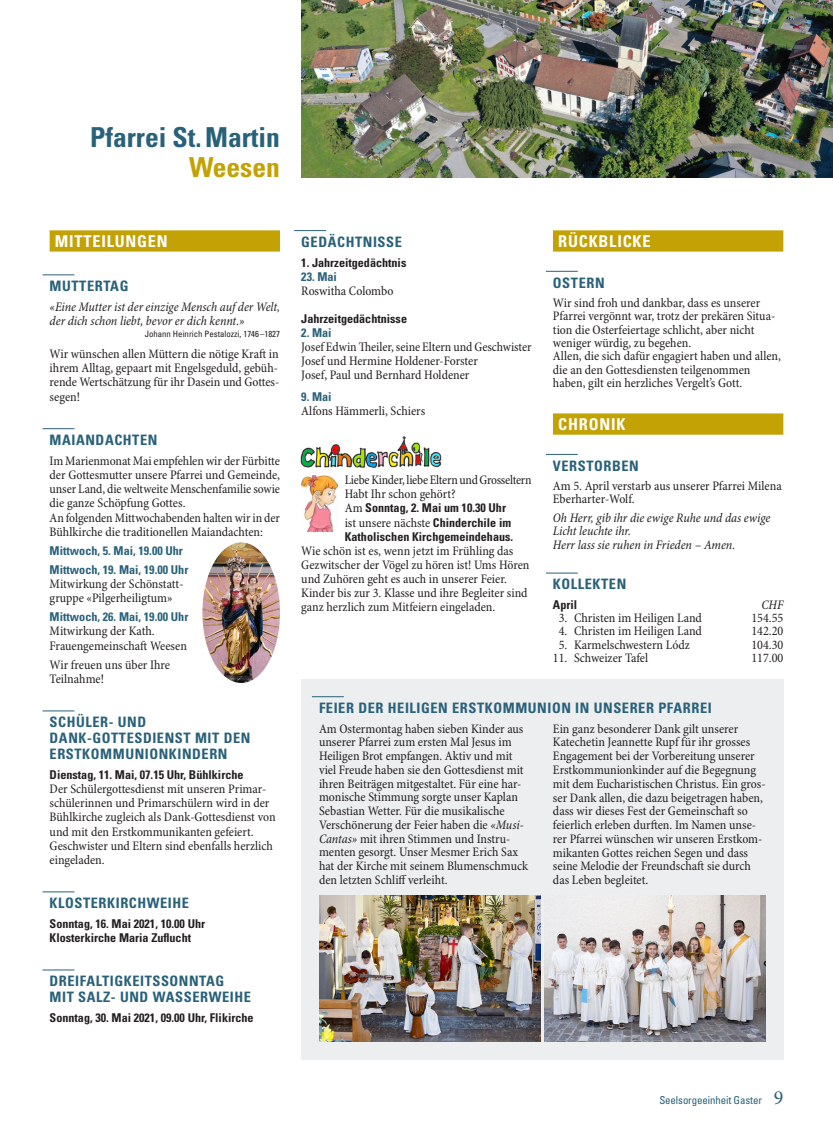
<style>
.page{position:relative;width:833px;height:1134px;background:#fff}
.page>*{position:absolute;margin:0;border:0;box-sizing:border-box;transform-origin:0 0}
.t1{font:700 condensed 27.5px "Univers LT Std";color:#296179}
.t2{font:700 condensed 27.5px "Univers LT Std";color:#c2a205}
.t3{font:700 condensed 16.25px "Univers LT Std";letter-spacing:.05em;color:#fff}
.t4{font:700 condensed 14.38px/16px "Univers LT Std";letter-spacing:.04em;color:#296179}
.t5{font:condensed 13.12px/14.1px "Minion Pro";color:#231f20}
.t6{font:italic condensed 13.12px/13.4px "Minion Pro";letter-spacing:-.005em;color:#231f20}
.t7{font:700 condensed 12.12px/13.9px "Univers LT Std";color:#231f20}
.t8{font:700 condensed 12.12px/19.1px "Univers LT Std";color:#296179}
.t9{font:condensed 10.88px "Univers LT Std";letter-spacing:-.01em;color:#296179}
.t10{font:condensed 8.75px "Univers LT Std";color:#231f20}
.s1{font-family:"Minion Pro";font-weight:400;font-size:13.12px}
.s2{font-family:"Univers LT Std";font-weight:700;font-size:12.12px}
.s3{font-style:italic}
.s4{font-family:"Minion Pro";font-stretch:normal;font-size:20px}
</style>
<div class="page">
<img style="left:301px;top:0;width:532px;height:177px">
<div style="left:50px;top:230px;width:230px;height:22px;background:#c2a205"></div>
<hr style="left:43px;top:275px;width:31px;height:1px;background:#296179">
<hr style="left:43px;top:428px;width:31px;height:1px;background:#296179">
<hr style="left:43px;top:711px;width:31px;height:1px;background:#296179">
<hr style="left:43px;top:892px;width:31px;height:1px;background:#296179">
<hr style="left:43px;top:970px;width:31px;height:1px;background:#296179">
<img style="left:202px;top:542px;width:78px;height:141px">
<hr style="left:294px;top:230px;width:32px;height:1px;background:#296179">
<img style="left:300px;top:435px;width:142px;height:33px">
<img style="left:301px;top:476px;width:37px;height:55px">
<div style="left:553px;top:230px;width:230px;height:22px;background:#c2a205"></div>
<hr style="left:546px;top:271px;width:32px;height:1px;background:#296179">
<div style="left:553px;top:413px;width:230px;height:22px;background:#c2a205"></div>
<hr style="left:546px;top:454px;width:32px;height:1px;background:#296179">
<hr style="left:546px;top:573px;width:32px;height:1px;background:#296179">
<div style="left:301px;top:679px;width:482px;height:380px;background:#edeef0"></div>
<hr style="left:312px;top:696px;width:32px;height:1px;background:#296179">
<img style="left:319px;top:895px;width:221px;height:147px">
<img style="left:544px;top:895px;width:221px;height:147px">
<h1 class="t1" style="left:90px;top:121px;width:191px">Pfarrei St.Martin</h1>
<h1 class="t2" style="left:189px;top:151px;width:92px">Weesen</h1>
<p class="t3" style="left:55px;top:231px;width:114px">MITTEILUNGEN</p>
<p class="t4" style="left:50px;top:278px;width:80px">MUTTERTAG</p>
<p class="t6" style="left:50px;top:300px;width:232px;line-height:14.1px">«Eine Mutter ist der einzige Mensch auf der Welt, der dich schon liebt, bevor er dich kennt.»</p>
<p class="t10" style="left:145px;top:328px;width:137px">Johann Heinrich Pestalozzi, 1746–1827</p>
<p class="t5" style="left:50px;top:347px;width:231px;text-align:justify">Wir wünschen allen Müttern die nötige Kraft in ihrem Alltag, gepaart mit Engelsgeduld, gebüh&shy;rende Wertschätzung für ihr Dasein und Gottes&shy;segen!</p>
<p class="t4" style="left:50px;top:432px;width:109px">MAIANDACHTEN</p>
<p class="t5" style="left:50px;top:454px;width:232px">Im Marienmonat Mai empfehlen wir der Fürbitte der Gottesmutter unsere Pfarrei und Gemeinde, unser Land, die weltweite Menschenfamilie sowie die ganze Schöpfung Gottes.<br>An folgenden Mittwochabenden halten wir in der Bühlkirche die traditionellen Maiandachten:</p>
<p class="t8" style="left:50px;top:541px;width:140px">Mittwoch, 5. Mai, 19.00 Uhr<br>Mittwoch, 19. Mai, 19.00 Uhr</p>
<p class="t5" style="left:50px;top:577px;width:135px">Mitwirkung der Schönstatt&shy;gruppe «Pilgerheiligtum»</p>
<p class="t8" style="left:50px;top:607px;width:140px">Mittwoch, 26. Mai, 19.00 Uhr</p>
<p class="t5" style="left:50px;top:625px;width:139px">Mitwirkung der Kath.<br>Frauengemeinschaft Weesen</p>
<p class="t5" style="left:50px;top:658px;width:122px">Wir freuen uns über Ihre<br>Teilnahme!</p>
<p class="t4" style="left:50px;top:714px;width:202px">SCHÜLER- UND<br>DANK-GOTTESDIENST MIT DEN<br>ERSTKOMMUNIONKINDERN</p>
<p class="t7" style="left:50px;top:768px;width:195px">Dienstag, 11. Mai, 07.15 Uhr, Bühlkirche</p>
<p class="t5" style="left:50px;top:782px;width:227px">Der Schülergottesdienst mit unseren Primar&shy;schülerinnen und Primarschülern wird in der Bühlkirche zugleich als Dank-Gottesdienst von und mit den Erstkommunikanten gefeiert.<br>Geschwister und Eltern sind ebenfalls herzlich eingeladen.</p>
<p class="t4" style="left:50px;top:895px;width:141px">KLOSTERKIRCHWEIHE</p>
<p class="t7" style="left:50px;top:917px;width:157px">Sonntag, 16. Mai 2021, 10.00 Uhr<br>Klosterkirche Maria Zuflucht</p>
<p class="t4" style="left:50px;top:973px;width:203px">DREIFALTIGKEITSSONNTAG<br>MIT SALZ- UND WASSERWEIHE</p>
<p class="t7" style="left:50px;top:1011px;width:205px">Sonntag, 30. Mai 2021, 09.00 Uhr, Flikirche</p>
<p class="t4" style="left:301px;top:234px;width:102px">GEDÄCHTNISSE</p>
<p class="t7" style="left:301px;top:255px;width:107px">1. Jahrzeitgedächtnis</p>
<p class="t8" style="left:301px;top:267px;width:37px">23. Mai</p>
<p class="t5" style="left:301px;top:284px;width:94px">Roswitha Colombo</p>
<p class="t7" style="left:301px;top:312px;width:107px">Jahrzeitgedächtnisse</p>
<p class="t8" style="left:301px;top:323px;width:32px">2. Mai</p>
<p class="t5" style="left:301px;top:340px;width:232px">Josef Edwin Theiler, seine Eltern und Geschwister<br>Josef und Hermine Holdener-Forster<br>Josef, Paul und Bernhard Holdener</p>
<p class="t8" style="left:301px;top:387px;width:32px">9. Mai</p>
<p class="t5" style="left:301px;top:404px;width:125px">Alfons Hämmerli, Schiers</p>
<p class="t5" style="left:345px;top:473px;width:188px">Liebe Kinder, liebe Eltern und Grosseltern<br>Habt Ihr schon gehört?</p>
<p class="t7" style="left:345px;top:501px;width:163px"><span class="s1">Am</span> Sonntag, 2. Mai um 10.30 Uhr</p>
<p class="t5" style="left:345px;top:516px;width:168px">ist unsere nächste <span class="s2">Chinderchile im</span></p>
<p class="t7" style="left:345px;top:529px;width:170px">Katholischen Kirchgemeindehaus.</p>
<p class="t5" style="left:301px;top:544px;width:230px">Wie schön ist es, wenn jetzt im Frühling das Gezwitscher der Vögel zu hören ist! Ums Hören und Zuhören geht es auch in unserer Feier.<br>Kinder bis zur 3. Klasse und ihre Begleiter sind ganz herzlich zum Mitfeiern eingeladen.</p>
<p class="t3" style="left:558px;top:231px;width:94px">RÜCKBLICKE</p>
<p class="t4" style="left:553px;top:274px;width:53px">OSTERN</p>
<p class="t5" style="left:553px;top:297px;width:230px;line-height:13.4px">Wir sind froh und dankbar, dass es unserer Pfarrei vergönnt war, trotz der prekären Situa&shy;tion die Osterfeiertage schlicht, aber nicht weniger würdig, zu begehen.<br>Allen, die sich dafür engagiert haben und allen, die an den Gottesdiensten teilgenommen haben, gilt ein herzliches Vergelt’s Gott.</p>
<p class="t3" style="left:558px;top:414px;width:69px">CHRONIK</p>
<p class="t4" style="left:553px;top:457px;width:87px">VERSTORBEN</p>
<p class="t5" style="left:553px;top:480px;width:230px;line-height:13.4px">Am 5. April verstarb aus unserer Pfarrei Milena<br>Eberharter-Wolf.</p>
<p class="t6" style="left:553px;top:511px;width:219px">Oh Herr, gib ihr die ewige Ruhe und das ewige<br>Licht leuchte ihr.<br>Herr lass sie ruhen in Frieden – Amen.</p>
<p class="t4" style="left:553px;top:576px;width:75px">KOLLEKTEN</p>
<p class="t7" style="left:553px;top:597px;width:26px">April</p>
<p class="t6" style="left:761px;top:598px;width:23px">CHF</p>
<p class="t5" style="left:559px;top:611px;width:145px">3. Christen im Heiligen Land</p>
<p class="t5" style="left:751px;top:611px;width:33px">154.55</p>
<p class="t5" style="left:559px;top:625px;width:145px">4. Christen im Heiligen Land</p>
<p class="t5" style="left:751px;top:625px;width:33px">142.20</p>
<p class="t5" style="left:559px;top:638px;width:133px">5. Karmelschwestern Lódz</p>
<p class="t5" style="left:751px;top:638px;width:33px">104.30</p>
<p class="t5" style="left:553px;top:651px;width:97px">11. Schweizer Tafel</p>
<p class="t5" style="left:751px;top:651px;width:33px">117.00</p>
<p class="t4" style="left:319px;top:700px;width:394px">FEIER DER HEILIGEN ERSTKOMMUNION IN UNSERER PFARREI</p>
<p class="t5" style="left:319px;top:722px;width:210px;line-height:13.8px">Am Ostermontag haben sieben Kinder aus unserer Pfarrei zum ersten Mal Jesus im Heiligen Brot empfangen. Aktiv und mit viel Freude haben sie den Gottesdienst mit ihren Beiträgen mitgestaltet. Für eine har&shy;monische Stimmung sorgte unser Kaplan Sebastian Wetter. Für die musikalische Verschönerung der Feier haben die <span class="s3">«Musi-Cantas»</span> mit ihren Stimmen und Instru&shy;menten gesorgt. Unser Mesmer Erich Sax hat der Kirche mit seinem Blumenschmuck den letzten Schliff verleiht.</p>
<p class="t5" style="left:553px;top:722px;width:214px;line-height:13.8px">Ein ganz besonderer Dank gilt unserer Katechetin Jeannette Rupf für ihr grosses Engagement bei der Vorbereitung unserer Erstkommunionkinder auf die Begegnung mit dem Eucharistischen Christus. Ein gros&shy;ser Dank allen, die dazu beigetragen haben, dass wir dieses Fest der Gemeinschaft so feierlich erleben durften. Im Namen unse&shy;rer Pfarrei wünschen wir unseren Erstkom&shy;mikanten Gottes reichen Segen und dass seine Melodie der Freundschaft sie durch das Leben begleitet.</p>
<p class="t9" style="left:659px;top:1094px;width:125px">Seelsorgeeinheit Gaster <span class="s4">9</span></p>
</div>
